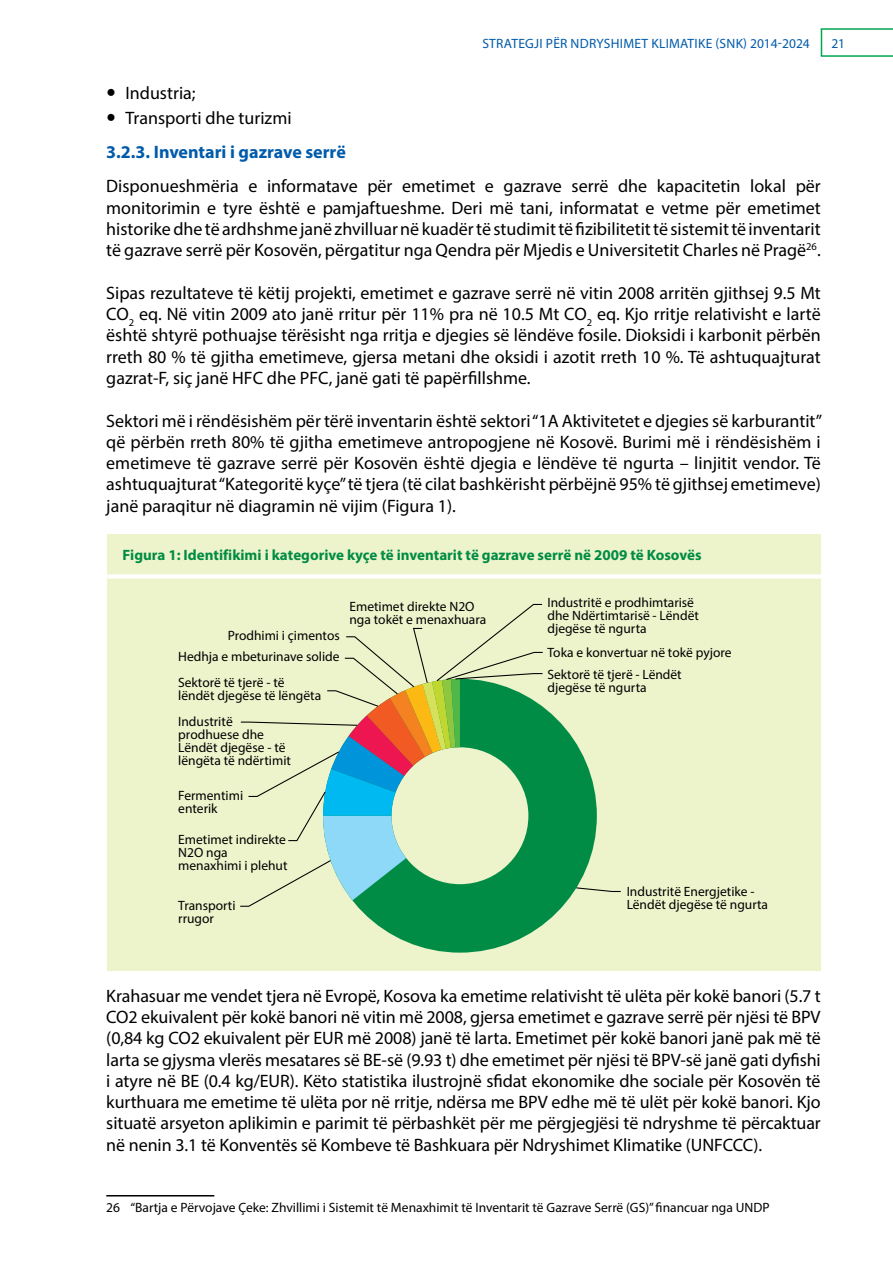
<style>
.page{position:relative;width:893px;height:1263px;background:#fff}
.page>*{position:absolute;margin:0;border:0;box-sizing:border-box;transform-origin:0 0}
.t1{font:18px/21.3px "Myriad Pro";color:#000;text-align:justify}
.t2{font:700 18px "Myriad Pro";color:#005baa}
.t3{font:700 15px "Myriad Pro";color:#008c44}
.t4{font:13.5px/13px "Myriad Pro";color:#000}
.t5{font:13.5px "Myriad Pro";letter-spacing:.02em;color:#005baa}
</style>
<div class="page">
<hr style="left:821px;top:28px;width:72px;height:2px;background:#00a651">
<svg style="left:821px;top:30px;width:1px;height:25px"></svg>
<hr style="left:821px;top:55px;width:72px;height:2px;background:#00a651">
<hr style="left:106px;top:1195px;width:108px;height:1px;background:#000">
<div style="left:107px;top:534px;width:714px;height:437px;background:#edf3cb"></div>
<div style="left:107px;top:574px;width:714px;height:5px;background:#fff"></div>
<svg style="left:358px;top:907px;width:204px;height:46px;fill:#008c44"></svg>
<svg style="left:240px;top:603px;width:381px;height:304px"></svg>
<p class="t5" style="left:482px;top:35px;width:329px">Strategji për Ndryshimet Klimatike (SNK) 2014-2024</p>
<p class="t5" style="left:831px;top:35px;width:15px">21</p>
<p class="t1" style="left:125px;top:79px;width:168px;line-height:25.5px">I ndustria;<br>Transporti dhe turizmi</p>
<p class="t2" style="left:106px;top:140px;width:241px">3.2.3. Inventari i gazrave serrë</p>
<p class="t1" style="left:106px;top:175px;width:716px">Disponueshmëria e informatave për emetimet e gazrave serrë dhe kapacitetin lokal për monitorimin e tyre është e pamjaftueshme. Deri më tani, informatat e vetme për emetimet historike dhe të ardhshme janë zhvilluar në kuadër të studimit të fizibilitetit të sistemit të inventarit të gazrave serrë për Kosovën, përgatitur nga Qendra për Mjedis e Universitetit Charles në Pragë<sup>26</sup>.</p>
<p class="t1" style="left:106px;top:282px;width:716px">Sipas rezultateve të këtij projekti, emetimet e gazrave serrë në vitin 2008 arritën gjithsej 9.5 Mt CO<sub>2</sub> eq. Në vitin 2009 ato janë rritur për 11% pra në 10.5 Mt CO<sub>2</sub> eq. Kjo rritje relativisht e lartë është shtyrë pothuajse tërësisht nga rritja e djegies së lëndëve fosile. Dioksidi i karbonit përbën rreth 80 % të gjitha emetimeve, gjersa metani dhe oksidi i azotit rreth 10 %. Të ashtuquajturat gazrat-F, siç janë HFC dhe PFC, janë gati të papërfillshme.</p>
<p class="t1" style="left:106px;top:410px;width:717px">Sektori më i rëndësishëm për tërë inventarin është sektori “1A Aktivitetet e djegies së karburantit” që përbën rreth 80% të gjitha emetimeve antropogjene në Kosovë. Burimi më i rëndësishëm i emetimeve të gazrave serrë për Kosovën është djegia e lëndëve të ngurta – linjitit vendor. Të ashtuquajturat “Kategoritë kyçe” të tjera (të cilat bashkërisht përbëjnë 95% të gjithsej emetimeve) janë paraqitur në diagramin në vijim (Figura 1).</p>
<p class="t3" style="left:123px;top:549px;width:580px">Figura 1: Identifikimi i kategorive kyçe të inventarit të gazrave serrë në 2009 të Kosovës</p>
<p class="t4" style="left:178px;top:626px;width:163px;line-height:21.3px;text-align:right">Prodhimi i çimentos<br>Hedhja e mbeturinave solide</p>
<p class="t4" style="left:178px;top:677px;width:144px">Sektorë të tjerë - të lëndët djegëse të lëngëta</p>
<p class="t4" style="left:178px;top:716px;width:114px">Industritë prodhuese dhe<br>Lëndët djegëse - të lëngëta të ndërtimit</p>
<p class="t4" style="left:178px;top:790px;width:66px">Fermentimi enterik</p>
<p class="t4" style="left:178px;top:834px;width:111px">Emetimet indirekte<br>N2O nga menaxhimi i plehut</p>
<p class="t4" style="left:178px;top:900px;width:59px">Transporti rrugor</p>
<p class="t4" style="left:349px;top:601px;width:138px">Emetimet direkte N2O nga tokët e menaxhuara</p>
<p class="t4" style="left:547px;top:598px;width:153px">Industritë e prodhimtarisë dhe Ndërtimtarisë - Lëndët djegëse të ngurta</p>
<p class="t4" style="left:547px;top:647px;width:185px">Toka e konvertuar në tokë pyjore</p>
<p class="t4" style="left:547px;top:669px;width:136px">Sektorë të tjerë - Lëndët djegëse të ngurta</p>
<p class="t4" style="left:627px;top:886px;width:143px">Industritë Energjetike -<br>Lëndët djegëse të ngurta</p>
<p class="t1" style="left:106px;top:985px;width:716px">Krahasuar me vendet tjera në Evropë, Kosova ka emetime relativisht të ulëta për kokë banori (5.7 t CO2 ekuivalent për kokë banori në vitin më 2008, gjersa emetimet e gazrave serrë për njësi të BPV (0,84 kg CO2 ekuivalent për EUR më 2008) janë të larta. Emetimet për kokë banori janë pak më të larta se gjysma vlerës mesatares së BE-së (9.93 t) dhe emetimet për njësi të BPV-së janë gati dyfishi i atyre në BE (0.4 kg/EUR). Këto statistika ilustrojnë sfidat ekonomike dhe sociale për Kosovën të kurthuara me emetime të ulëta por në rritje, ndërsa me BPV edhe më të ulët për kokë banori. Kjo situatë arsyeton aplikimin e parimit të përbashkët për me përgjegjësi të ndryshme të përcaktuar në nenin 3.1 të Konventës së Kombeve të Bashkuara për Ndryshimet Klimatike (UNFCCC).</p>
<p class="t4" style="left:106px;top:1201px;width:656px">26 “Bartja e Përvojave Çeke: Zhvillimi i Sistemit të Menaxhimit të I nventarit të Gazrave Serrë (GS)” financuar nga UNDP</p>
</div>
